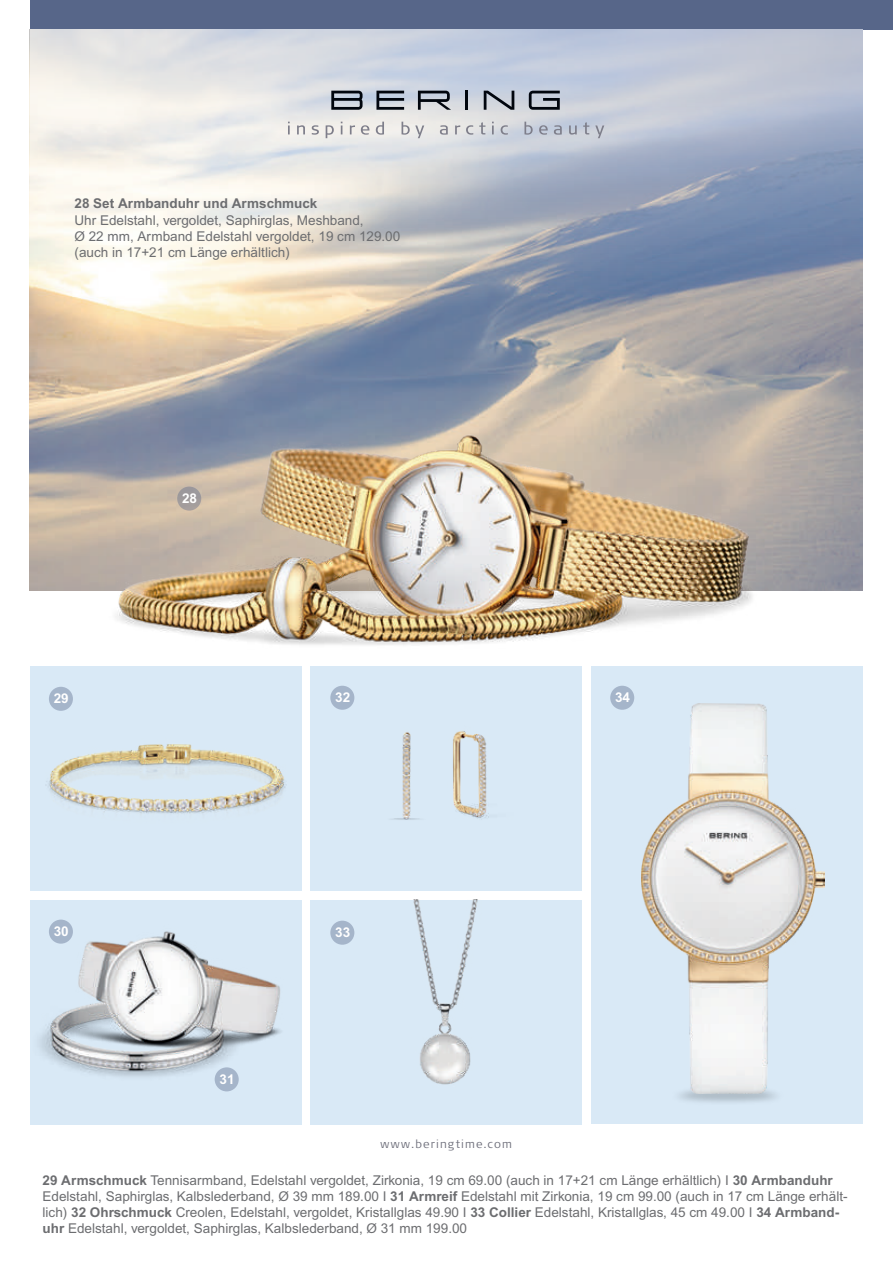
<style>
.page{position:relative;width:893px;height:1263px;background:#fff}
.page>*{position:absolute;margin:0;border:0;box-sizing:border-box;transform-origin:0 0}
.t1{font:13.5px/16.2px "Arial MT Pro";color:#6c6d70}
.t2{font:700 13.5px "Arial MT Pro";color:#6c6d70}
.t3{font:700 13.5px "Arial MT Pro";color:#fff}
.t4{font:300 11.4px "Signa Pro";letter-spacing:.1em;color:#6c6d79}
.s1{font-weight:700}
</style>
<div class="page">
<div style="left:30px;top:0;width:863px;height:30px;background:#576689"></div>
<img style="left:30px;top:328px;width:832px;height:262px">
<svg style="left:30px;top:30px;width:832px;height:298px;background:#c4c8ce"></svg>
<div style="left:30px;top:900px;width:271px;height:224px;background:#d9e9f6"></div>
<img style="left:42px;top:927px;width:239px;height:165px">
<div style="left:310px;top:900px;width:272px;height:224px;background:#d9e9f6"></div>
<img style="left:327px;top:900px;width:236px;height:225px">
<img style="left:65px;top:357px;width:739px;height:315px">
<div style="left:30px;top:666px;width:271px;height:225px;background:#d9e9f6"></div>
<img style="left:46px;top:694px;width:256px;height:168px">
<div style="left:310px;top:666px;width:272px;height:225px;background:#d9e9f6"></div>
<img style="left:345px;top:709px;width:144px;height:111px">
<div style="left:591px;top:666px;width:271px;height:458px;background:#d9e9f6"></div>
<img style="left:547px;top:1052px;width:316px;height:63px">
<img style="left:641px;top:704px;width:183px;height:389px">
<svg style="left:288px;top:122px;width:2px;height:12px"></svg>
<svg style="left:297px;top:125px;width:8px;height:9px"></svg>
<svg style="left:312px;top:125px;width:7px;height:10px"></svg>
<svg style="left:326px;top:125px;width:8px;height:13px"></svg>
<svg style="left:341px;top:122px;width:1px;height:12px"></svg>
<svg style="left:350px;top:125px;width:5px;height:9px"></svg>
<svg style="left:361px;top:125px;width:8px;height:10px"></svg>
<svg style="left:376px;top:122px;width:8px;height:13px"></svg>
<svg style="left:402px;top:122px;width:22px;height:16px"></svg>
<svg style="left:440px;top:125px;width:8px;height:10px"></svg>
<svg style="left:455px;top:125px;width:5px;height:9px"></svg>
<svg style="left:466px;top:125px;width:7px;height:10px"></svg>
<svg style="left:479px;top:122px;width:6px;height:12px"></svg>
<svg style="left:492px;top:122px;width:2px;height:12px"></svg>
<svg style="left:501px;top:125px;width:7px;height:10px"></svg>
<svg style="left:524px;top:122px;width:9px;height:13px"></svg>
<svg style="left:539px;top:125px;width:9px;height:10px"></svg>
<svg style="left:554px;top:125px;width:8px;height:10px"></svg>
<svg style="left:569px;top:125px;width:8px;height:10px"></svg>
<svg style="left:583px;top:122px;width:6px;height:12px"></svg>
<svg style="left:595px;top:125px;width:9px;height:13px"></svg>
<svg style="left:529px;top:91px;width:31px;height:19px"></svg>
<svg style="left:376px;top:91px;width:28px;height:19px"></svg>
<hr style="left:465px;top:91px;width:3px;height:19px;background:#01060e">
<svg style="left:484px;top:91px;width:30px;height:19px"></svg>
<svg style="left:331px;top:91px;width:32px;height:19px"></svg>
<svg style="left:418px;top:91px;width:33px;height:19px"></svg>
<div style="left:177px;top:486px;width:24px;height:25px;background:#9f9a9c;border-radius:50%"></div>
<div style="left:49px;top:687px;width:24px;height:24px;background:#a5b5ca;border-radius:50%"></div>
<div style="left:49px;top:919px;width:24px;height:25px;background:#a5b5ca;border-radius:50%"></div>
<div style="left:330px;top:686px;width:24px;height:24px;background:#a5b5ca;border-radius:50%"></div>
<div style="left:330px;top:921px;width:24px;height:24px;background:#a5b5ca;border-radius:50%"></div>
<div style="left:610px;top:686px;width:24px;height:24px;background:#a5b5ca;border-radius:50%"></div>
<div style="left:215px;top:1067px;width:24px;height:24px;background:#a5b5ca;border-radius:50%"></div>
<p class="t2" style="left:75px;top:196px;width:244px">28 Set Armbanduhr und Armschmuck</p>
<p class="t1" style="left:75px;top:212px;width:327px">Uhr Edelstahl, vergoldet, Saphirglas, Meshband,<br>Ø 22 mm, Armband Edelstahl vergoldet, 19 cm 129.00 (auch in 17+21 cm Länge erhältlich)</p>
<p class="t3" style="left:54px;top:690px;width:17px">29</p>
<p class="t3" style="left:54px;top:923px;width:17px">30</p>
<p class="t3" style="left:182px;top:490px;width:17px">28</p>
<p class="t3" style="left:220px;top:1071px;width:17px">31</p>
<p class="t3" style="left:335px;top:689px;width:17px">32</p>
<p class="t3" style="left:335px;top:924px;width:17px">33</p>
<p class="t4" style="left:380px;top:1136px;width:133px">www.beringtime.com</p>
<p class="t3" style="left:615px;top:689px;width:17px">34</p>
<p class="t1" style="left:43px;top:1172px;width:807px"><span class="s1">29 Armschmuck</span> Tennisarmband, Edelstahl vergoldet, Zirkonia, 19 cm 69.00 (auch in 17+21 cm Länge erhältlich) I <span class="s1">30 Armbanduhr </span>Edelstahl, Saphirglas, Kalbslederband, Ø 39 mm 189.00 I <span class="s1">31 Armreif</span> Edelstahl mit Zirkonia, 19 cm 99.00 (auch in 17 cm Länge erhält&shy;lich) <span class="s1">32 Ohrschmuck</span> Creolen, Edelstahl, vergoldet, Kristallglas 49.90 I <span class="s1">33 Collier</span> Edelstahl, Kristallglas, 45 cm 49.00 I <span class="s1">34 Armband&shy;uhr</span> Edelstahl, vergoldet, Saphirglas, Kalbslederband, Ø 31 mm 199.00</p>
</div>
